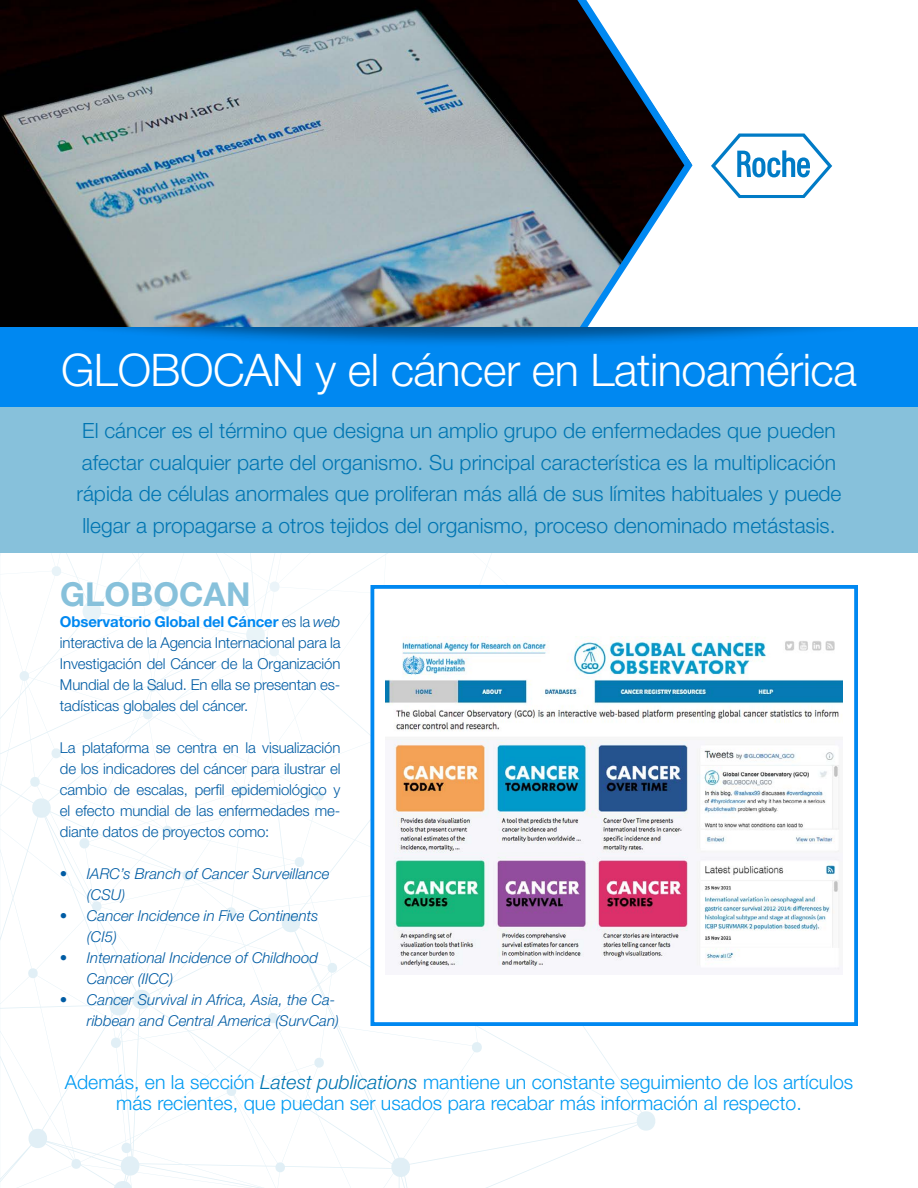
<style>
.page{position:relative;width:918px;height:1188px;background:#fff}
.page>*{position:absolute;margin:0;border:0;box-sizing:border-box;transform-origin:0 0}
.t1{font:300 45px "Helvetica Neue LT Std";letter-spacing:-.01em;color:#fff}
.t2{font:700 33px "Helvetica Neue LT Std";color:#87c1db}
.t3{font:300 21px/31.5px "Helvetica Neue LT Std";color:#0075b2}
.t4{font:300 19.5px/21px "Helvetica Neue LT Std";color:#009bf3;text-align:center}
.t5{font:300 15px/21px "Helvetica Neue LT Std";letter-spacing:-.01em;color:#005ca4;text-align:justify}
.t6{font:italic 300 15px/21px "Helvetica Neue LT Std";color:#005ca4}
.s1{font-weight:700;color:#0088f1}
.s2{font-style:italic}
.s3{font-style:normal}
.s4{font-style:italic;color:#0075b2}
</style>
<div class="page">
<svg style="left:0;top:554px;width:655px;height:634px"></svg>
<div style="left:0;top:406px;width:918px;height:148px;background:#87c1db"></div>
<div style="left:0;top:326px;width:918px;height:80px;background:#0088f1"></div>
<div style="left:9px;top:208px;width:909px;height:140px;background:#000;opacity:.4"></div>
<div style="left:372px;top:587px;width:484px;height:437px;background:#fff"></div>
<img style="left:386px;top:637px;width:457px;height:333px">
<div style="left:371px;top:585px;width:487px;height:441px;border:4px solid #0088f1"></div>
<div style="left:0;top:0;width:917px;height:327px;background:#fff"></div>
<img style="left:0;top:0;width:577px;height:327px">
<svg style="left:577px;top:0;width:116px;height:327px"></svg>
<svg style="left:711px;top:134px;width:121px;height:64px"></svg>
<h1 class="t1" style="left:61px;top:342px;width:797px">GLOBOCAN y el cáncer en Latinoamérica</h1>
<p class="t3" style="left:76px;top:414px;width:767px">El cáncer es el término que designa un amplio grupo de enfermedades que pueden afectar cualquier parte del organismo. Su principal característica es la multiplicación rápida de células anormales que proliferan más allá de sus límites habituales y puede llegar a propagarse a otros tejidos del organismo, proceso denominado metástasis.</p>
<h2 class="t2" style="left:60px;top:574px;width:192px">GLOBOCAN</h2>
<p class="t5" style="left:60px;top:611px;width:282px"><span class="s1">Observatorio Global del Cáncer</span> es la <span class="s2">web </span>interactiva de la Agencia Internacional para la Investigación del Cáncer de la Organización Mundial de la Salud. En ella se presentan es&shy;tadísticas globales del cáncer.</p>
<p class="t5" style="left:60px;top:737px;width:282px">La plataforma se centra en la visualización de los indicadores del cáncer para ilustrar el cambio de escalas, perfil epidemiológico y el efecto mundial de las enfermedades me&shy;diante datos de proyectos como:</p>
<p class="t6" style="left:87px;top:863px;width:244px;text-indent:-27px"><span class="s3">•</span> IARC’s Branch of Cancer Surveillance (CSU)</p>
<p class="t6" style="left:87px;top:905px;width:233px;text-indent:-27px"><span class="s3">•</span> Cancer Incidence in Five Continents (CI5)</p>
<p class="t6" style="left:87px;top:947px;width:233px;text-indent:-27px"><span class="s3">•</span> International Incidence of Childhood<br>Cancer (IICC)</p>
<p class="t6" style="left:60px;top:989px;width:281px;text-align:right"><span class="s3">•</span> Cancer Survival in Africa, Asia, the Ca&shy;ribbean and Central America (SurvCan)</p>
<h3 class="t4" style="left:65px;top:1071px;width:790px">Además, en la sección <span class="s4">Latest publications</span> mantiene un constante seguimiento de los artículos más recientes, que puedan ser usados para recabar más información al respecto.</h3>
</div>
